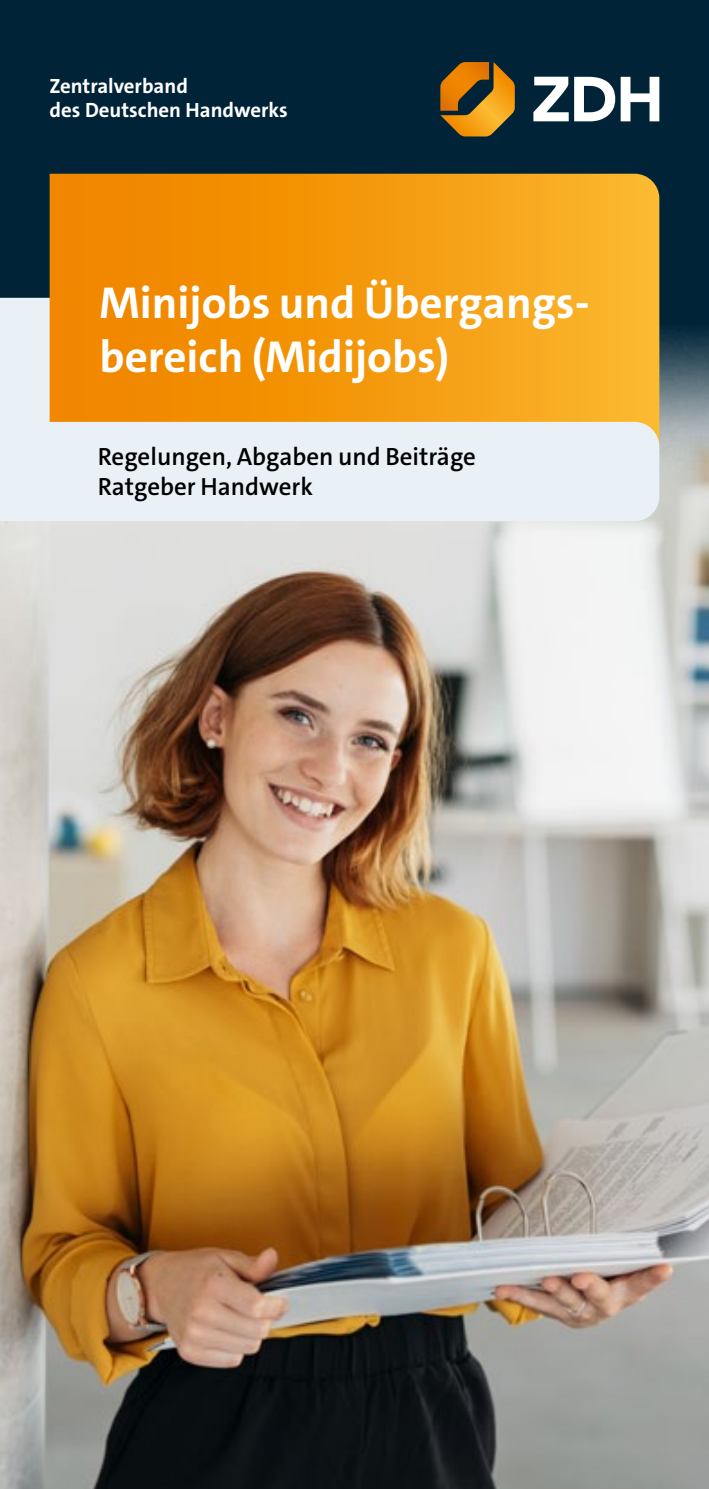
<style>
.page{position:relative;width:709px;height:1489px;background:#fff}
.page>*{position:absolute;margin:0;border:0;box-sizing:border-box;transform-origin:0 0}
.t1{font:700 45px/54px "The Sans C4 s";color:#fff}
.t2{font:600 25px/30px "The Sans C4 s";color:#000}
.t3{font:700 20.75px/25px "The Sans C4 s";color:#fff}
</style>
<div class="page">
<img style="left:0;top:521px;width:709px;height:967px">
<img style="left:0;top:0;width:709px;height:521px">
<svg style="left:574px;top:77px;width:85px;height:44px"></svg>
<svg style="left:533px;top:77px;width:35px;height:44px"></svg>
<svg style="left:440px;top:62px;width:75px;height:74px"></svg>
<div style="left:0;top:298px;width:50px;height:124px;background:#eaf1f6"></div>
<svg style="left:50px;top:174px;width:609px;height:248px"></svg>
<div style="left:0;top:422px;width:659px;height:99px;background:#eaf1f6"></div>
<p class="t3" style="left:50px;top:73px;width:240px">Zentralverband<br>des Deutschen Handwerks</p>
<h1 class="t1" style="left:100px;top:276px;width:491px">Minijobs und Übergangs&shy;bereich (Midijobs)</h1>
<p class="t2" style="left:98px;top:442px;width:379px">Regelungen, Abgaben und Beiträge<br>Ratgeber Handwerk</p>
</div>
